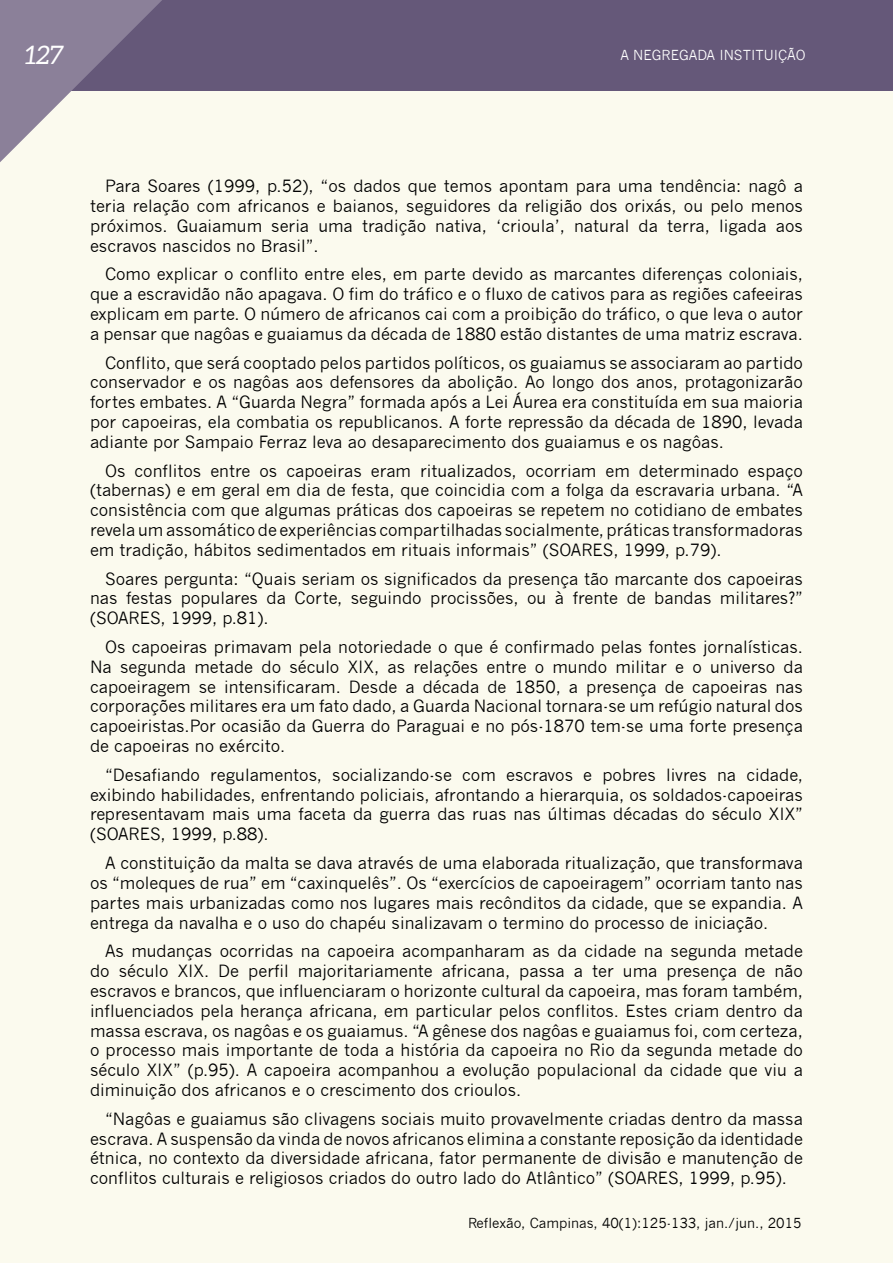
<style>
.page{position:relative;width:893px;height:1263px;background:#fff}
.page>*{position:absolute;margin:0;border:0;box-sizing:border-box;transform-origin:0 0}
.t1{font:italic 25.5px "Aleo";color:#fff}
._05_0_texto{font:16.5px/19.8px "News Gothic";color:#000;text-align:justify}
.t2{font:13.5px "News Gothic";color:#000}
.t3{font:13.5px "News Gothic";color:#fff}
</style>
<div class="page">
<div style="left:0;top:74px;width:893px;height:1189px;background:#fbfaee"></div>
<div style="left:0;top:0;width:893px;height:90px;background:#655879"></div>
<svg style="left:0;top:0;width:162px;height:162px"></svg>
<p class="t1" style="left:25px;top:40px;width:40px">127</p>
<p class="t3" style="left:620px;top:48px;width:187px">A NEGREGADA INSTITUIÇÃO</p>
<p class="_05_0_texto" style="left:90px;top:176px;width:714px;text-indent:15px">Para Soares (1999, p.52), “os dados que temos apontam para uma tendência: nagô a teria relação com africanos e baianos, seguidores da religião dos orixás, ou pelo menos próximos. Guaiamum seria uma tradição nativa, ‘crioula’, natural da terra, ligada aos escravos nascidos no Brasil”.</p>
<p class="_05_0_texto" style="left:90px;top:265px;width:714px;text-indent:15px">Como explicar o conflito entre eles, em parte devido as marcantes diferenças coloniais, que a escravidão não apagava. O fim do tráfico e o fluxo de cativos para as regiões cafeeiras explicam em parte. O número de africanos cai com a proibição do tráfico, o que leva o autor a pensar que nagôas e guaiamus da década de 1880 estão distantes de uma matriz escrava.</p>
<p class="_05_0_texto" style="left:90px;top:353px;width:714px;text-indent:15px">Conflito, que será cooptado pelos partidos políticos, os guaiamus se associaram ao partido conservador e os nagôas aos defensores da abolição. Ao longo dos anos, protagonizarão fortes embates. A “Guarda Negra” formada após a Lei Áurea era constituída em sua maioria por capoeiras, ela combatia os republicanos. A forte repressão da década de 1890, levada adiante por Sampaio Ferraz leva ao desaparecimento dos guaiamus e os nagôas.</p>
<p class="_05_0_texto" style="left:90px;top:461px;width:714px;text-indent:15px">Os conflitos entre os capoeiras eram ritualizados, ocorriam em determinado espaço (tabernas) e em geral em dia de festa, que coincidia com a folga da escravaria urbana. “A consistência com que algumas práticas dos capoeiras se repetem no cotidiano de embates revela um assomático de experiências compartilhadas socialmente, práticas transformadoras em tradição, hábitos sedimentados em rituais informais” (SOARES, 1999, p.79).</p>
<p class="_05_0_texto" style="left:90px;top:569px;width:714px;text-indent:15px">Soares pergunta: “Quais seriam os significados da presença tão marcante dos capoeiras nas festas populares da Corte, seguindo procissões, ou à frente de bandas militares?” (SOARES, 1999, p.81).</p>
<p class="_05_0_texto" style="left:90px;top:637px;width:714px;text-indent:15px">Os capoeiras primavam pela notoriedade o que é confirmado pelas fontes jornalísticas.<br>Na segunda metade do século XIX, as relações entre o mundo militar e o universo da capoeiragem se intensificaram. Desde a década de 1850, a presença de capoeiras nas corporações militares era um fato dado, a Guarda Nacional tornara-se um refúgio natural dos capoeiristas.Por ocasião da Guerra do Paraguai e no pós-1870 tem-se uma forte presença de capoeiras no exército.</p>
<p class="_05_0_texto" style="left:90px;top:765px;width:714px;text-indent:15px">“Desafiando regulamentos, socializando-se com escravos e pobres livres na cidade, exibindo habilidades, enfrentando policiais, afrontando a hierarquia, os soldados-capoeiras representavam mais uma faceta da guerra das ruas nas últimas décadas do século XIX” (SOARES, 1999, p.88).</p>
<p class="_05_0_texto" style="left:90px;top:853px;width:714px;text-indent:15px">A constituição da malta se dava através de uma elaborada ritualização, que transformava os “moleques de rua” em “caxinquelês”. Os “exercícios de capoeiragem” ocorriam tanto nas partes mais urbanizadas como nos lugares mais recônditos da cidade, que se expandia. A entrega da navalha e o uso do chapéu sinalizavam o termino do processo de iniciação.</p>
<p class="_05_0_texto" style="left:90px;top:941px;width:714px;text-indent:15px">As mudanças ocorridas na capoeira acompanharam as da cidade na segunda metade do século XIX. De perfil majoritariamente africana, passa a ter uma presença de não escravos e brancos, que influenciaram o horizonte cultural da capoeira, mas foram também, influenciados pela herança africana, em particular pelos conflitos. Estes criam dentro da massa escrava, os nagôas e os guaiamus. “A gênese dos nagôas e guaiamus foi, com certeza, o processo mais importante de toda a história da capoeira no Rio da segunda metade do século XIX” (p.95). A capoeira acompanhou a evolução populacional da cidade que viu a diminuição dos africanos e o crescimento dos crioulos.</p>
<p class="_05_0_texto" style="left:90px;top:1109px;width:714px;text-indent:15px">“Nagôas e guaiamus são clivagens sociais muito provavelmente criadas dentro da massa escrava. A suspensão da vinda de novos africanos elimina a constante reposição da identidade étnica, no contexto da diversidade africana, fator permanente de divisão e manutenção de conflitos culturais e religiosos criados do outro lado do Atlântico” (SOARES, 1999, p.95).</p>
<p class="t2" style="left:468px;top:1215px;width:335px">Reflexão, Campinas, 40(1):125-133, jan./jun., 2015</p>
</div>
